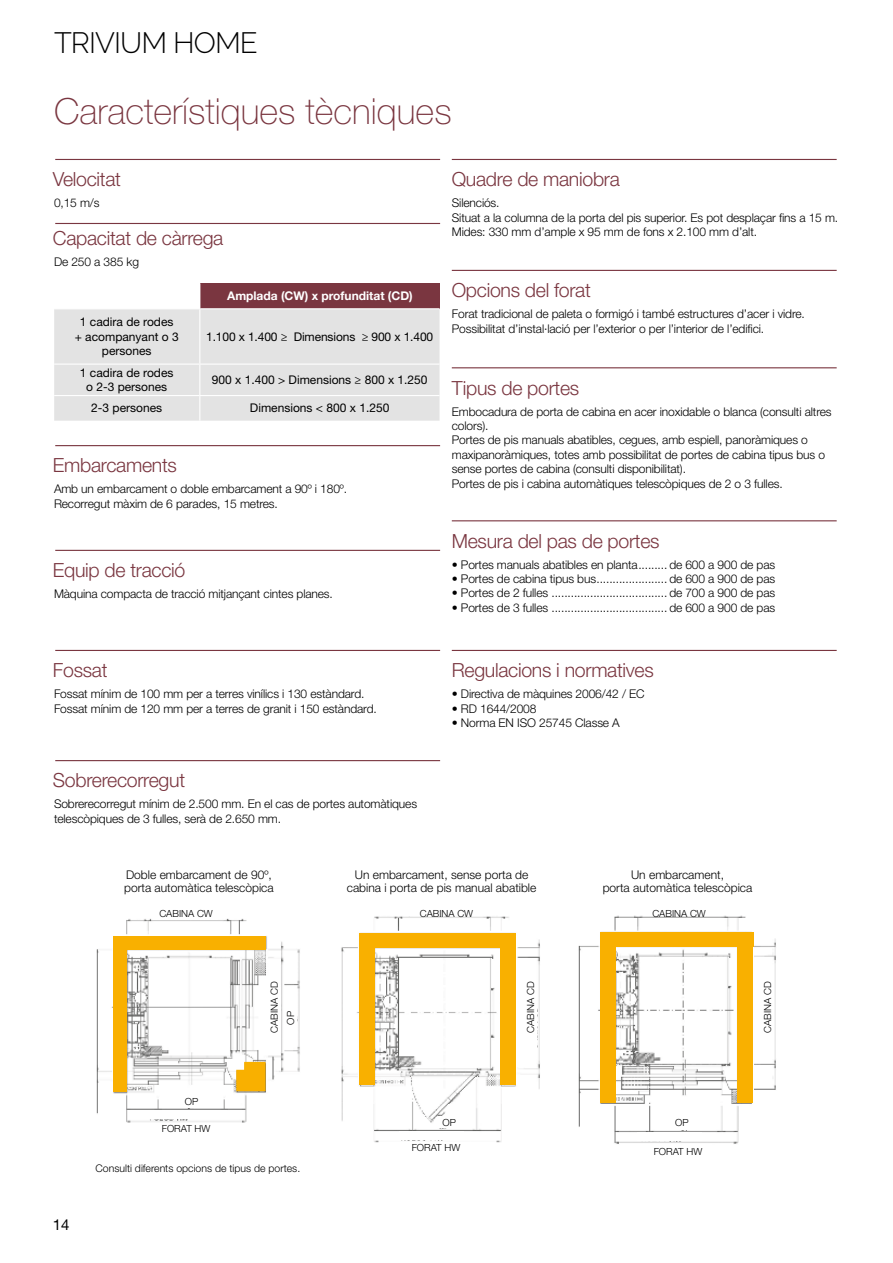
<style>
.page{position:relative;width:893px;height:1263px;background:#fff}
.page>*{position:absolute;margin:0;border:0;box-sizing:border-box;transform-origin:0 0}
.t1{font:100 36px "Helvetica Neue LT Std";color:#7a3640}
.t2{font:300 29.4px "Raleway";letter-spacing:-.03em;color:#000}
.t3{font:300 19.5px "Helvetica Neue LT Std";letter-spacing:-.015em;color:#7a3640}
.t4{font:15px "Helvetica Neue LT Std";color:#000}
.t5{font:300 12px/14.4px "Helvetica Neue LT Std";letter-spacing:-.01em;color:#000}
.t6{font:12px/14.4px "Helvetica Neue LT Std";color:#000;text-align:center}
.t7{font:700 12px "Helvetica Neue LT Std";color:#fff}
.t8{font:300 10.5px "Helvetica Neue LT Std";color:#000}
.t9{font:300 9.75px "Helvetica Neue LT Std";color:#000}
</style>
<div class="page">
<svg style="left:54px;top:283px;width:386px;height:138px;background:#d9d2d3"></svg>
<img style="left:341px;top:916px;width:199px;height:227px">
<div style="left:529px;top:994px;width:8px;height:64px;background:#fff"></div>
<div style="left:399px;top:1131px;width:65px;height:9px;background:#fff"></div>
<div style="left:437px;top:1121px;width:14px;height:7px;background:#fff"></div>
<img style="left:96px;top:918px;width:204px;height:205px">
<div style="left:153px;top:911px;width:65px;height:9px;background:#fff"></div>
<div style="left:137px;top:1111px;width:65px;height:8px;background:#fff"></div>
<div style="left:272px;top:987px;width:8px;height:65px;background:#fff"></div>
<div style="left:184px;top:1101px;width:14px;height:6px;background:#fff"></div>
<div style="left:290px;top:1011px;width:7px;height:13px;background:#fff"></div>
<div style="left:114px;top:936px;width:152px;height:14px;background:#f9b000"></div>
<div style="left:114px;top:936px;width:13px;height:156px;background:#f9b000"></div>
<svg style="left:236px;top:1062px;width:30px;height:29px"></svg>
<img style="left:578px;top:915px;width:198px;height:229px">
<div style="left:645px;top:908px;width:65px;height:8px;background:#fff"></div>
<div style="left:765px;top:994px;width:9px;height:64px;background:#fff"></div>
<div style="left:638px;top:1132px;width:64px;height:9px;background:#fff"></div>
<div style="left:678px;top:1123px;width:14px;height:7px;background:#fff"></div>
<div style="left:601px;top:932px;width:152px;height:15px;background:#f9b000"></div>
<div style="left:600px;top:932px;width:16px;height:170px;background:#f9b000"></div>
<div style="left:738px;top:932px;width:15px;height:170px;background:#f9b000"></div>
<div style="left:360px;top:933px;width:152px;height:15px;background:#f9b000"></div>
<div style="left:360px;top:933px;width:15px;height:152px;background:#f9b000"></div>
<div style="left:500px;top:933px;width:15px;height:152px;background:#f9b000"></div>
<hr style="left:55px;top:159px;width:385px;height:1px;background:#7a3640">
<hr style="left:452px;top:159px;width:385px;height:1px;background:#7a3640">
<hr style="left:452px;top:270px;width:385px;height:1px;background:#7a3640">
<hr style="left:452px;top:367px;width:385px;height:1px;background:#7a3640">
<hr style="left:452px;top:520px;width:385px;height:1px;background:#7a3640">
<hr style="left:452px;top:650px;width:385px;height:1px;background:#7a3640">
<hr style="left:55px;top:223px;width:385px;height:1px;background:#7a3640">
<hr style="left:55px;top:445px;width:385px;height:1px;background:#7a3640">
<hr style="left:55px;top:550px;width:385px;height:1px;background:#7a3640">
<hr style="left:55px;top:650px;width:385px;height:1px;background:#7a3640">
<hr style="left:55px;top:760px;width:385px;height:1px;background:#7a3640">
<h2 class="t2" style="left:54px;top:25px;width:205px">TRIVIUM HOME</h2>
<h1 class="t1" style="left:54px;top:91px;width:399px">Característiques tècniques</h1>
<h3 class="t3" style="left:53px;top:167px;width:70px">Velocitat</h3>
<h3 class="t3" style="left:452px;top:167px;width:170px">Quadre de maniobra</h3>
<p class="t5" style="left:54px;top:196px;width:47px">0,15 m/s</p>
<p class="t5" style="left:452px;top:196px;width:388px">Silenciós.<br>Situat a la columna de la porta del pis superior. Es pot desplaçar fins a 15 m.<br>Mides: 330 mm d’ample x 95 mm de fons x 2.100 mm d’alt.</p>
<h3 class="t3" style="left:53px;top:226px;width:172px">Capacitat de càrrega</h3>
<p class="t5" style="left:54px;top:254px;width:87px">De 250 a 385 kg</p>
<p class="t6" style="left:75px;top:315px;width:105px">1 cadira de rodes<br>+ acompanyant o 3 persones</p>
<p class="t7" style="left:227px;top:288px;width:187px">Amplada (CW) x profunditat (CD)</p>
<p class="t6" style="left:206px;top:329px;width:229px">1.100 x 1.400 ≥ Dimensions ≥ 900 x 1.400</p>
<p class="t6" style="left:80px;top:365px;width:95px">1 cadira de rodes o 2-3 persones</p>
<p class="t6" style="left:212px;top:372px;width:217px">900 x 1.400 &gt; Dimensions ≥ 800 x 1.250</p>
<p class="t6" style="left:91px;top:401px;width:72px">2-3 persones</p>
<p class="t6" style="left:250px;top:401px;width:141px">Dimensions &lt; 800 x 1.250</p>
<h3 class="t3" style="left:53px;top:454px;width:125px">Embarcaments</h3>
<p class="t5" style="left:54px;top:482px;width:295px">Amb un embarcament o doble embarcament a 90º i 180º.<br>Recorregut màxim de 6 parades, 15 metres.</p>
<h3 class="t3" style="left:53px;top:558px;width:134px">Equip de tracció</h3>
<p class="t5" style="left:54px;top:586px;width:280px">Màquina compacta de tracció mitjançant cintes planes.</p>
<h3 class="t3" style="left:452px;top:278px;width:141px">Opcions del forat</h3>
<p class="t5" style="left:452px;top:306px;width:355px">Forat tradicional de paleta o formigó i també estructures d’acer i vidre.<br>Possibilitat d’instal·lació per l’exterior o per l’interior de l’edifici.</p>
<h3 class="t3" style="left:452px;top:376px;width:129px">Tipus de portes</h3>
<p class="t5" style="left:452px;top:404px;width:381px">Embocadura de porta de cabina en acer inoxidable o blanca (consulti altres colors).<br>Portes de pis manuals abatibles, cegues, amb espiell, panoràmiques o maxipanoràmiques, totes amb possibilitat de portes de cabina tipus bus o sense portes de cabina (consulti disponibilitat).<br>Portes de pis i cabina automàtiques telescòpiques de 2 o 3 fulles.</p>
<h3 class="t3" style="left:452px;top:529px;width:209px">Mesura del pas de portes</h3>
<p class="t5" style="left:452px;top:557px;width:325px">• Portes manuals abatibles en planta......... de 600 a 900 de pas</p>
<p class="t5" style="left:452px;top:571px;width:325px">• Portes de cabina tipus bus...................... de 600 a 900 de pas</p>
<p class="t5" style="left:452px;top:586px;width:325px">• Portes de 2 fulles .................................... de 700 a 900 de pas</p>
<p class="t5" style="left:452px;top:600px;width:325px">• Portes de 3 fulles .................................... de 600 a 900 de pas</p>
<h3 class="t3" style="left:53px;top:658px;width:56px">Fossat</h3>
<p class="t5" style="left:54px;top:686px;width:324px">Fossat mínim de 100 mm per a terres vinílics i 130 estàndard.<br>Fossat mínim de 120 mm per a terres de granit i 150 estàndard.</p>
<h3 class="t3" style="left:53px;top:768px;width:134px">Sobrerecorregut</h3>
<p class="t5" style="left:54px;top:797px;width:365px">Sobrerecorregut mínim de 2.500 mm. En el cas de portes automàtiques telescòpiques de 3 fulles, serà de 2.650 mm.</p>
<h3 class="t3" style="left:452px;top:658px;width:204px">Regulacions i normatives</h3>
<p class="t5" style="left:452px;top:686px;width:194px">• Directiva de màquines 2006/42 / EC</p>
<p class="t5" style="left:452px;top:701px;width:86px">• RD 1644/2008</p>
<p class="t5" style="left:452px;top:715px;width:170px">• Norma EN ISO 25745 Classe A</p>
<p class="t5" style="left:124px;top:868px;width:151px;line-height:13.2px">Doble embarcament de 90º, porta automàtica telescòpica</p>
<p class="t5" style="left:347px;top:868px;width:191px;line-height:13.2px;text-align:center">Un embarcament, sense porta de cabina i porta de pis manual abatible</p>
<p class="t5" style="left:603px;top:868px;width:151px;line-height:13.2px;text-align:center">Un embarcament,<br>porta automàtica telescòpica</p>
<p class="t9" style="left:159px;top:907px;width:55px">CABINA CW</p>
<p class="t9" style="left:420px;top:907px;width:55px">CABINA CW</p>
<p class="t9" style="left:652px;top:907px;width:55px">CABINA CW</p>
<p class="t4" style="left:53px;top:1216px;width:18px">14</p>
<p class="t9" style="left:185px;top:1095px;width:15px">OP</p>
<p class="t9" style="left:162px;top:1122px;width:50px">FORAT HW</p>
<p class="t9" style="left:268px;top:1033px;width:53px;rotate:-90deg">CABINA CD</p>
<p class="t9" style="left:285px;top:1024px;width:15px;rotate:-90deg">OP</p>
<p class="t8" style="left:95px;top:1162px;width:206px">Consulti diferents opcions de tipus de portes.</p>
<p class="t9" style="left:443px;top:1117px;width:15px">OP</p>
<p class="t9" style="left:412px;top:1142px;width:50px">FORAT HW</p>
<p class="t9" style="left:525px;top:1033px;width:53px;rotate:-90deg">CABINA CD</p>
<p class="t9" style="left:762px;top:1033px;width:53px;rotate:-90deg">CABINA CD</p>
<p class="t9" style="left:675px;top:1117px;width:15px">OP</p>
<p class="t9" style="left:654px;top:1145px;width:50px">FORAT HW</p>
</div>
